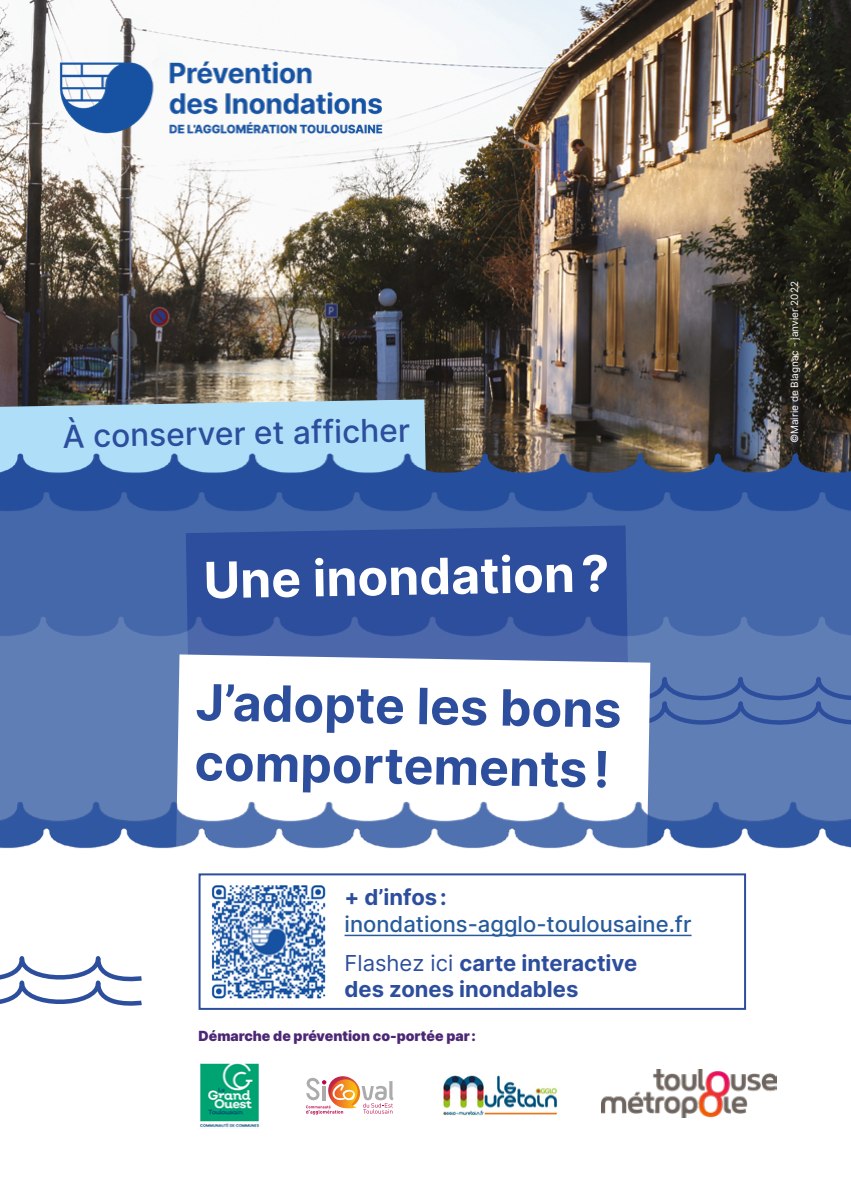
<style>
.page{position:relative;width:851px;height:1191px;background:#fff}
.page>*{position:absolute;margin:0;border:0;box-sizing:border-box;transform-origin:0 0}
.t1{font:700 50px/60px "Inter";color:#2d4e9d}
.t2{font:700 50px "Inter";color:#fff}
.t3{font:500 31.6px "Inter";color:#2d4e9d}
.Paragraphe{font:500 22px/38.8px "Inter";color:#275b9b}
.Paragraphe-2{font:700 22px "Inter";color:#2d4e9d}
.t4{font:900 14px "Inter";color:#4c2774}
.t5{font:10px "Inter";color:#fff}
.s1{font-weight:400;color:#2d4e9d}
.s2{font-weight:700;color:#2d4e9d}
</style>
<div class="page">
<img style="left:0;top:0;width:850px;height:450px">
<svg style="left:0;top:399px;width:426px;height:51px;background:#a9d4eb"></svg>
<img style="left:0;top:450px;width:850px;height:29px">
<img style="left:0;top:479px;width:850px;height:119px">
<div style="left:186px;top:525px;width:424px;height:73px;background:#2d4e9d"></div>
<img style="left:0;top:598px;width:850px;height:134px">
<svg style="left:610px;top:517px;width:240px;height:212px;background:#4d6ead"></svg>
<svg style="left:175px;top:654px;width:475px;height:78px"></svg>
<img style="left:0;top:732px;width:850px;height:88px">
<img style="left:0;top:820px;width:850px;height:190px">
<svg style="left:0;top:953px;width:146px;height:56px"></svg>
<img style="left:601px;top:1069px;width:175px;height:48px">
<svg style="left:306px;top:1076px;width:87px;height:38px"></svg>
<img style="left:443px;top:1075px;width:115px;height:41px">
<img style="left:199px;top:1063px;width:60px;height:65px">
<img style="left:44px;top:45px;width:354px;height:104px">
<div style="left:198px;top:873px;width:548px;height:137px;border:2px solid #2d4e9d"></div>
<hr style="left:344px;top:934px;width:347px;height:2px;background:#275b9b">
<img style="left:209px;top:882px;width:119px;height:119px">
<h2 class="t3" style="left:62px;top:413px;width:349px;rotate:-1deg">À conserver et afficher</h2>
<h1 class="t2" style="left:203px;top:544px;width:407px;rotate:-1deg">Une inondation?</h1>
<h1 class="t1" style="left:196px;top:671px;width:427px;rotate:1deg">J’adopte les bons comportements!</h1>
<p class="Paragraphe-2" style="left:344px;top:881px;width:103px">+ d’infos:</p>
<p class="Paragraphe" style="left:344px;top:904px;width:348px">inondations-agglo-toulousaine.fr<br><span class="s1">Flashez ici</span> <span class="s2">carte interactive</span></p>
<p class="Paragraphe-2" style="left:344px;top:973px;width:235px">des zones inondables</p>
<p class="t4" style="left:198px;top:1026px;width:279px">Démarche de prévention co-portée par :</p>
<p class="t5" style="left:787px;top:443px;width:163px;rotate:-90deg">©Mairie de Blagnac - janvier 2022</p>
</div>
